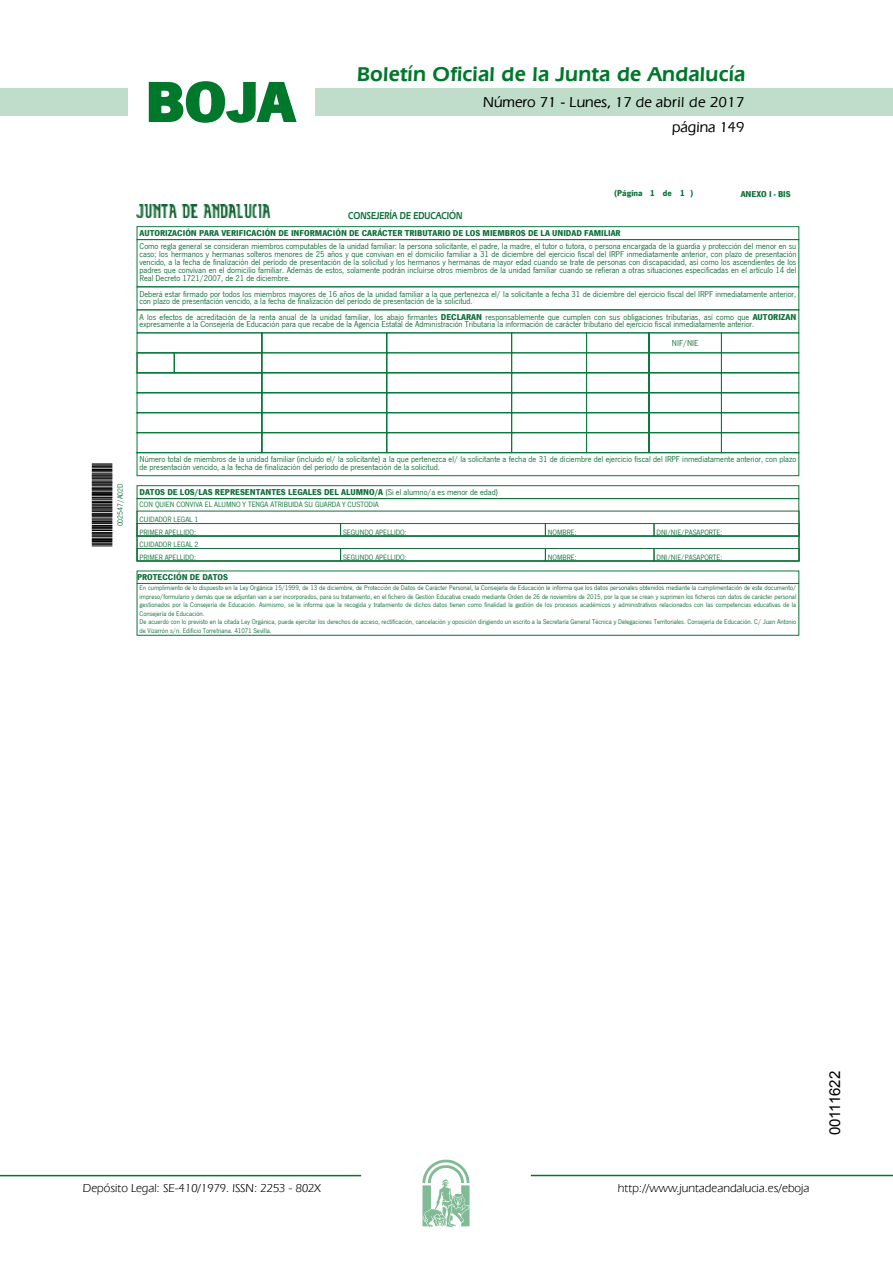
<style>
.page{position:relative;width:893px;height:1263px;background:#fff}
.page>*{position:absolute;margin:0;border:0;box-sizing:border-box;transform-origin:0 0}
.t1{font:700 57.75px "News Got T";color:#00782c;scale:1.14 1}
.t2{font:600 21px "Eras IT Cby BT";letter-spacing:.01em;color:#00782c}
.t3{font:500 15px/24.5px "Eras IT Cby BT";color:#000;text-align:right}
.t4{font:15px "Arial";color:#000}
.t5{font:12px "Eras IT Cby BT";color:#000}
.t6{font:600 10.5px "Eras IT Cby BT";color:#107039;scale:.8 1}
.t7{font:8.85px/7.9px "News Got T";color:#107039}
.t8{font:700 8.85px "News Got T";color:#107039}
.t9{font:7.95px/14.7px "News Got T";color:#107039}
.t10{font:7.05px/8.4px "News Got T";color:#107039}
.s1{font-weight:700}
.s2{font-weight:400}
</style>
<div class="page">
<div style="left:315px;top:88px;width:577px;height:28px;background:#bfddca"></div>
<div style="left:0;top:88px;width:128px;height:28px;background:#bfddca"></div>
<hr style="left:0;top:1175px;width:361px;height:1px;background:#00782c">
<svg style="left:422px;top:1159px;width:47px;height:68px"></svg>
<hr style="left:531px;top:1175px;width:361px;height:1px;background:#00782c">
<svg style="left:148px;top:81px;width:149px;height:42px"></svg>
<img style="left:137px;top:205px;width:132px;height:12px">
<div style="left:137px;top:239px;width:662px;height:48px;border:1px solid #097a3e"></div>
<div style="left:137px;top:287px;width:662px;height:23px;border:1px solid #097a3e"></div>
<div style="left:137px;top:310px;width:662px;height:23px;border:1px solid #097a3e"></div>
<svg style="left:137px;top:333px;width:584px;height:20px"></svg>
<div style="left:721px;top:333px;width:78px;height:20px;border:1px solid #097a3e"></div>
<svg style="left:137px;top:353px;width:662px;height:123px"></svg>
<div style="left:137px;top:498px;width:662px;height:63px;border:1px solid #107039"></div>
<div style="left:137px;top:523px;width:204px;height:13px;border:1px solid #107039"></div>
<div style="left:340px;top:523px;width:205px;height:13px;border:1px solid #107039"></div>
<div style="left:545px;top:523px;width:109px;height:13px;border:1px solid #107039"></div>
<div style="left:654px;top:523px;width:145px;height:13px;border:1px solid #107039"></div>
<div style="left:137px;top:536px;width:662px;height:25px;border:1px solid #107039"></div>
<div style="left:137px;top:548px;width:204px;height:13px;border:1px solid #107039"></div>
<div style="left:340px;top:548px;width:205px;height:13px;border:1px solid #107039"></div>
<div style="left:545px;top:548px;width:109px;height:13px;border:1px solid #107039"></div>
<div style="left:654px;top:548px;width:145px;height:13px;border:1px solid #107039"></div>
<div style="left:137px;top:571px;width:662px;height:13px;border:1px solid #097a3e"></div>
<hr style="left:137px;top:635px;width:662px;height:1px;background:#107039">
<hr style="left:798px;top:583px;width:1px;height:52px;background:#107039">
<hr style="left:137px;top:583px;width:1px;height:52px;background:#107039">
<svg style="left:92px;top:464px;width:20px;height:83px;background:#444"></svg>
<h1 class="t1" style="left:145px;top:68px;width:133px">BOJA</h1>
<h2 class="t2" style="left:357px;top:62px;width:390px">Boletín Oficial de la Junta de Andalucía</h2>
<h3 class="t3" style="left:483px;top:90px;width:263px">Número 71 - Lunes, 17 de abril de 2017 página 149</h3>
<p class="t8" style="left:614px;top:188px;width:81px">(Página 1 de 1 )</p>
<p class="t8" style="left:740px;top:188px;width:52px">ANEXO I - BIS</p>
<p class="t6" style="left:348px;top:209px;width:144px">CONSEJERÍA DE EDUCACIÓN</p>
<p class="t8" style="left:139px;top:228px;width:482px">AUTORIZACIÓN PARA VERIFICACIÓN DE INFORMACIÓN DE CARÁCTER TRIBUTARIO DE LOS MIEMBROS DE LA UNIDAD FAMILIAR</p>
<p class="t7" style="left:139px;top:243px;width:658px;text-align:justify">Como regla general se consideran miembros computables de la unidad familiar: la persona solicitante, el padre, la madre, el tutor o tutora, o persona encargada de la guardia y protección del menor en su caso; los hermanos y hermanas solteros menores de 25 años y que convivan en el domicilio familiar a 31 de diciembre del ejercicio fiscal del IRPF inmediatamente anterior, con plazo de presentación vencido, a la fecha de finalización del período de presentación de la solicitud y los hermanos y hermanas de mayor edad cuando se trate de personas con discapacidad, así como los ascendientes de los padres que convivan en el domicilio familiar. Además de estos, solamente podrán incluirse otros miembros de la unidad familiar cuando se refieran a otras situaciones especificadas en el artículo 14 del Real Decreto 1721/2007, de 21 de diciembre.</p>
<p class="t7" style="left:139px;top:290px;width:658px">Deberá estar firmado por todos los miembros mayores de 16 años de la unidad familiar a la que pertenezca el/ la solicitante a fecha 31 de diciembre del ejercicio fiscal del IRPF inmediatamente anterior, con plazo de presentación vencido, a la fecha de finalización del período de presentación de la solicitud.</p>
<p class="t7" style="left:139px;top:313px;width:658px">A los efectos de acreditación de la renta anual de la unidad familiar, los abajo firmantes <span class="s1">DECLARAN</span> responsablemente que cumplen con sus obligaciones tributarias, así como que <span class="s1">AUTORIZAN </span>expresamente a la Consejería de Educación para que recabe de la Agencia Estatal de Administración Tributaria la información de carácter tributario del ejercicio fiscal inmediatamente anterior.</p>
<p class="t7" style="left:672px;top:339px;width:28px">NIF/NIE</p>
<p class="t9" style="left:113px;top:526px;width:45px;rotate:-90deg">002547/A02D</p>
<p class="t7" style="left:139px;top:456px;width:658px">Número total de miembros de la unidad familiar (incluido el/ la solicitante) a la que pertenezca el/ la solicitante a fecha de 31 de diciembre del ejercicio fiscal del IRPF inmediatamente anterior, con plazo de presentación vencido, a la fecha de finalización del período de presentación de la solicitud.</p>
<p class="t8" style="left:139px;top:487px;width:360px">DATOS DE LOS/LAS REPRESENTANTES LEGALES DEL ALUMNO/A <span class="s2">(Si el alumno/a es menor de edad)</span></p>
<p class="t9" style="left:139px;top:497px;width:241px">CON QUIEN CONVIVA EL ALUMNO Y TENGA ATRIBUIDA SU GUARDA Y CUSTODIA<br>CUIDADOR LEGAL 1</p>
<p class="t9" style="left:139px;top:525px;width:58px">PRIMER APELLIDO:</p>
<p class="t9" style="left:343px;top:525px;width:65px">SEGUNDO APELLIDO:</p>
<p class="t9" style="left:548px;top:525px;width:30px">NOMBRE:</p>
<p class="t9" style="left:656px;top:525px;width:67px">DNI/NIE/PASAPORTE:</p>
<p class="t9" style="left:139px;top:538px;width:61px;line-height:12.5px">CUIDADOR LEGAL 2<br>PRIMER APELLIDO:</p>
<p class="t9" style="left:343px;top:550px;width:65px">SEGUNDO APELLIDO:</p>
<p class="t9" style="left:548px;top:550px;width:30px">NOMBRE:</p>
<p class="t9" style="left:656px;top:550px;width:67px">DNI/NIE/PASAPORTE:</p>
<p class="t8" style="left:137px;top:572px;width:92px">PROTECCIÓN DE DATOS</p>
<p class="t10" style="left:139px;top:584px;width:658px">En cumplimiento de lo dispuesto en la Ley Orgánica 15/1999, de 13 de diciembre, de Protección de Datos de Carácter Personal, la Consejería de Educación le informa que los datos personales obtenidos mediante la cumplimentación de este documento/ impreso/formulario y demás que se adjuntan van a ser incorporados, para su tratamiento, en el fichero de Gestión Educativa creado mediante Orden de 26 de noviembre de 2015, por la que se crean y suprimen los ficheros con datos de carácter personal gestionados por la Consejería de Educación. Asimismo, se le informa que la recogida y tratamiento de dichos datos tienen como finalidad la gestión de los procesos académicos y administrativos relacionados con las competencias educativas de la Consejería de Educación.<br>De acuerdo con lo previsto en la citada Ley Orgánica, puede ejercitar los derechos de acceso, rectificación, cancelación y oposición dirigiendo un escrito a la Secretaría General Técnica y Delegaciones Territoriales. Consejería de Educación. C/ Juan Antonio de Vizarrón s/n. Edificio Torretriana. 41071 Sevilla.</p>
<h3 class="t5" style="left:83px;top:1181px;width:239px">Depósito Legal: SE-410/1979. ISSN: 2253 - 802X</h3>
<h3 class="t5" style="left:618px;top:1181px;width:193px">http://www.juntadeandalucia.es/eboja</h3>
<h3 class="t4" style="left:825px;top:1135px;width:66px;rotate:-90deg">00111622</h3>
</div>
